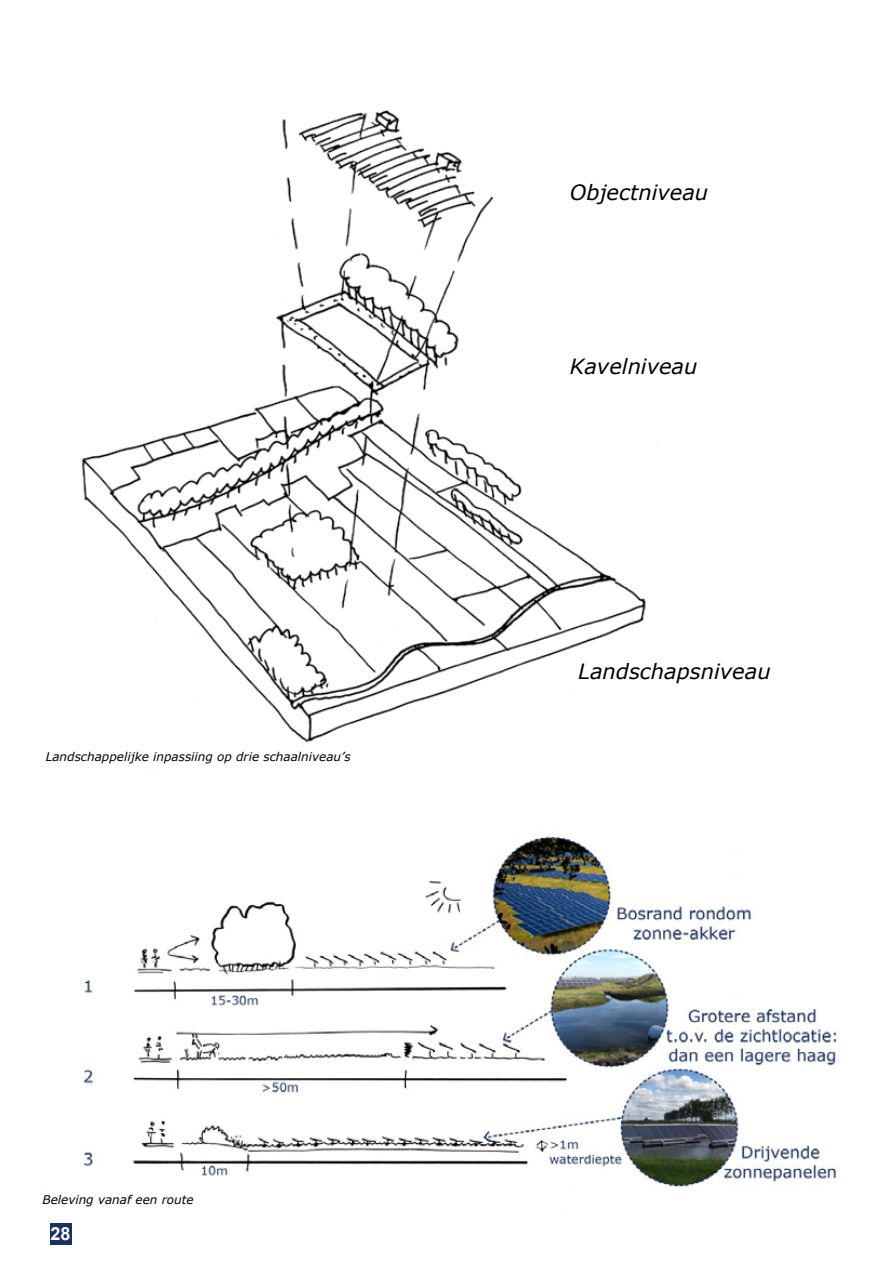
<style>
.page{position:relative;width:893px;height:1263px;background:#fff}
.page>*{position:absolute;margin:0;border:0;box-sizing:border-box;transform-origin:0 0}
.t1{font:italic 21px "Verdana";color:#000}
.t2{font:700 18px "Arial";color:#fff}
.t3{font:italic 12px "Verdana";color:#000}
</style>
<div class="page">
<div style="left:50px;top:1224px;width:21px;height:21px;background:#193264"></div>
<img style="left:81px;top:109px;width:578px;height:634px">
<img style="left:82px;top:833px;width:755px;height:354px">
<p class="t3" style="left:46px;top:748px;width:306px">Landschappelijke inpassiing op drie schaalniveau’s</p>
<p class="t3" style="left:43px;top:1191px;width:153px">Beleving vanaf een route</p>
<h2 class="t2" style="left:51px;top:1221px;width:22px">28</h2>
<h1 class="t1" style="left:570px;top:178px;width:140px">Objectniveau</h1>
<h1 class="t1" style="left:570px;top:352px;width:129px">Kavelniveau</h1>
<h1 class="t1" style="left:578px;top:656px;width:194px">Landschapsniveau</h1>
</div>
